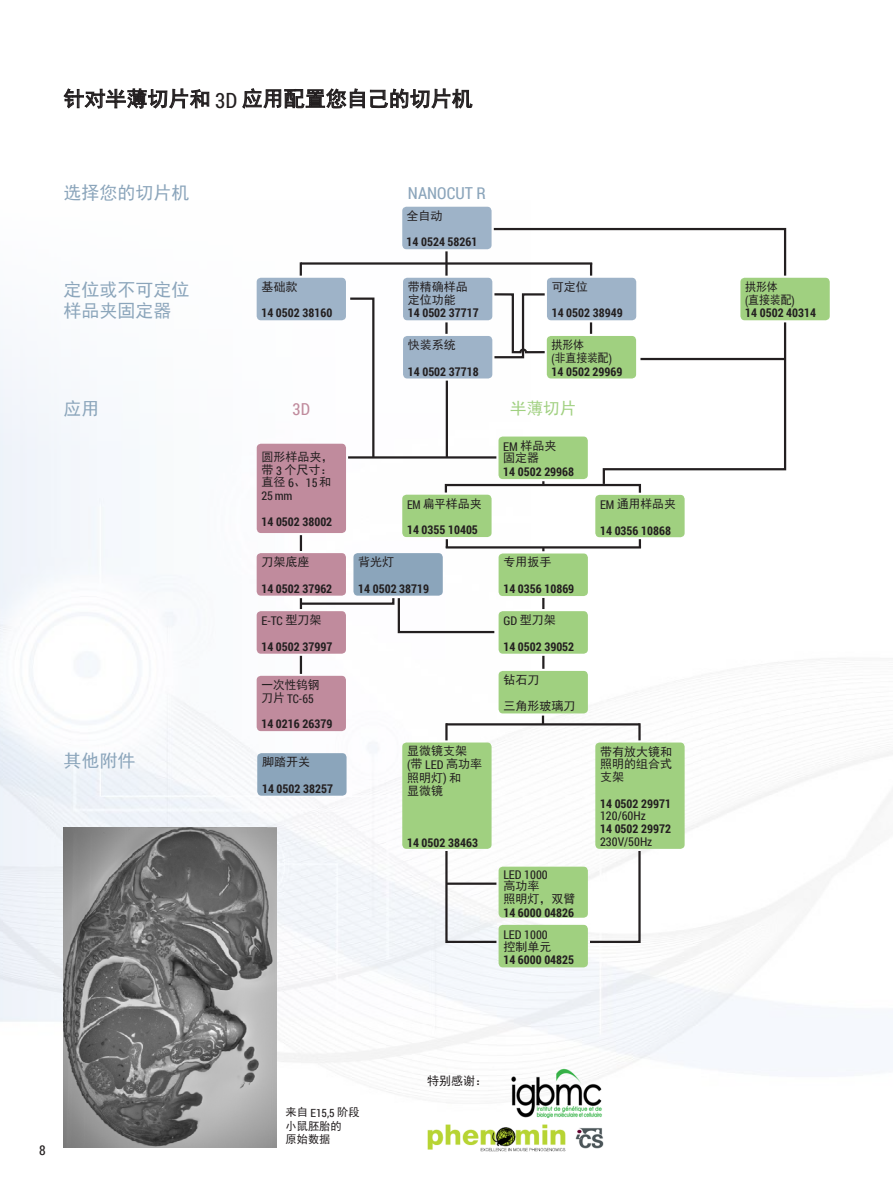
<style>
.page{position:relative;width:893px;height:1191px;background:#fff}
.page>*{position:absolute;margin:0;border:0;box-sizing:border-box;transform-origin:0 0}
.t1{font:21px "Sim Hei";color:#231f20}
.t2{font:18px/21.6px "Sim Hei";color:#8ba5bb}
.t3{font:16.5px "Roboto Condensed";color:#8ba5bb}
.t4{font:16.5px "Sim Hei";color:#a0d080}
.t5{font:16.5px "Roboto Condensed";color:#c08b9d}
.t6{font:13.5px "Roboto Condensed";color:#231f20}
.t7{font:700 12px/25.5px "Roboto Condensed";color:#231f20}
.t8{font:12px/12.8px "Sim Hei";color:#231f20}
.t9{font:12px "Roboto Condensed";color:#231f20}
.t10{font:12px/12.8px "Sim Hei";color:#231f20;scale:.91 1}
.t11{font:12px "Sim Hei";color:#231f20;scale:.94 1}
.t12{font:11.25px "Roboto Condensed";color:#231f20}
.t13{font:11.25px/13.5px "Sim Hei";color:#231f20}
.s1{font-family:"Roboto Condensed"}
.s2{font-weight:400}
.s3{font-family:"Sim Hei";font-weight:400}
.s4{font-family:"Sim Hei"}
</style>
<div class="page">
<img style="left:0;top:206px;width:893px;height:942px">
<div style="left:402px;top:207px;width:90px;height:42px;background:#9eb3c8;border-radius:4px"></div>
<div style="left:257px;top:278px;width:89px;height:42px;background:#9eb3c8;border-radius:4px"></div>
<div style="left:403px;top:278px;width:89px;height:42px;background:#9eb3c8;border-radius:4px"></div>
<div style="left:547px;top:278px;width:89px;height:42px;background:#9eb3c8;border-radius:4px"></div>
<div style="left:403px;top:336px;width:89px;height:42px;background:#9eb3c8;border-radius:4px"></div>
<div style="left:740px;top:278px;width:90px;height:42px;background:#a0d080;border-radius:4px"></div>
<div style="left:547px;top:336px;width:89px;height:42px;background:#a0d080;border-radius:4px"></div>
<div style="left:257px;top:444px;width:89px;height:89px;background:#c08b9d;border-radius:4px"></div>
<div style="left:257px;top:553px;width:89px;height:42px;background:#c08b9d;border-radius:4px"></div>
<div style="left:498px;top:436px;width:90px;height:43px;background:#a0d080;border-radius:4px"></div>
<div style="left:402px;top:495px;width:90px;height:42px;background:#a0d080;border-radius:4px"></div>
<div style="left:595px;top:495px;width:90px;height:42px;background:#a0d080;border-radius:4px"></div>
<div style="left:499px;top:553px;width:89px;height:43px;background:#a0d080;border-radius:4px"></div>
<div style="left:353px;top:553px;width:90px;height:42px;background:#8ba5bb;border-radius:4px"></div>
<div style="left:499px;top:611px;width:89px;height:42px;background:#a0d080;border-radius:4px"></div>
<div style="left:499px;top:671px;width:89px;height:42px;background:#a0d080;border-radius:4px"></div>
<div style="left:402px;top:742px;width:90px;height:107px;background:#a0d080;border-radius:4px"></div>
<div style="left:595px;top:742px;width:90px;height:107px;background:#a0d080;border-radius:4px"></div>
<div style="left:499px;top:866px;width:89px;height:51px;background:#a0d080;border-radius:4px"></div>
<div style="left:499px;top:925px;width:89px;height:42px;background:#a0d080;border-radius:4px"></div>
<div style="left:257px;top:753px;width:90px;height:42px;background:#8ba5bb;border-radius:4px"></div>
<div style="left:257px;top:611px;width:89px;height:42px;background:#c08b9d;border-radius:4px"></div>
<div style="left:257px;top:676px;width:89px;height:55px;background:#c08b9d;border-radius:4px"></div>
<img style="left:64px;top:827px;width:213px;height:320px">
<img style="left:398px;top:1055px;width:257px;height:97px">
<svg style="left:64px;top:88px;width:145px;height:21px"></svg>
<svg style="left:242px;top:88px;width:230px;height:21px"></svg>
<svg style="left:300px;top:262px;width:2px;height:14px"></svg>
<hr style="left:301px;top:262px;width:291px;height:3px;background:#231f20">
<hr style="left:445px;top:251px;width:3px;height:25px;background:#231f20">
<svg style="left:445px;top:322px;width:3px;height:12px"></svg>
<svg style="left:492px;top:227px;width:295px;height:51px"></svg>
<svg style="left:602px;top:320px;width:185px;height:166px"></svg>
<hr style="left:640px;top:358px;width:145px;height:2px;background:#231f20">
<hr style="left:348px;top:456px;width:148px;height:2px;background:#231f20">
<hr style="left:446px;top:380px;width:2px;height:77px;background:#231f20">
<div style="left:445px;top:484px;width:196px;height:10px;border:2px solid #231f20"></div>
<svg style="left:590px;top:322px;width:2px;height:12px"></svg>
<hr style="left:446px;top:546px;width:195px;height:2px;background:#231f20">
<svg style="left:639px;top:539px;width:2px;height:7px"></svg>
<svg style="left:446px;top:539px;width:2px;height:7px"></svg>
<svg style="left:542px;top:598px;width:2px;height:11px"></svg>
<svg style="left:542px;top:656px;width:2px;height:13px"></svg>
<hr style="left:446px;top:723px;width:194px;height:2px;background:#231f20">
<hr style="left:445px;top:723px;width:3px;height:17px;background:#231f20">
<hr style="left:638px;top:723px;width:3px;height:17px;background:#231f20">
<svg style="left:542px;top:715px;width:2px;height:8px"></svg>
<svg style="left:444px;top:848px;width:55px;height:96px"></svg>
<svg style="left:588px;top:848px;width:54px;height:96px"></svg>
<hr style="left:446px;top:882px;width:50px;height:2px;background:#231f20">
<svg style="left:300px;top:535px;width:2px;height:16px"></svg>
<svg style="left:300px;top:656px;width:2px;height:18px"></svg>
<svg style="left:348px;top:296px;width:28px;height:163px"></svg>
<svg style="left:298px;top:596px;width:199px;height:38px"></svg>
<svg style="left:492px;top:292px;width:55px;height:67px"></svg>
<h1 class="t1" style="left:64px;top:88px;width:411px">针对半薄切片和 <span class="s1">3D</span> 应用配置您自己的切片机</h1>
<h2 class="t2" style="left:64px;top:182px;width:128px">选择您的切片机</h2>
<h2 class="t2" style="left:64px;top:278px;width:128px">定位或不可定位样品夹固定器</h2>
<p class="t8" style="left:261px;top:280px;width:37px">基础款</p>
<p class="t7" style="left:261px;top:300px;width:72px">14 0502 38160</p>
<h3 class="t3" style="left:408px;top:182px;width:79px">NANOCUT R</h3>
<p class="t8" style="left:406px;top:209px;width:37px">全自动</p>
<p class="t7" style="left:406px;top:229px;width:72px">14 0524 58261</p>
<p class="t8" style="left:408px;top:280px;width:61px">带精确样品定位功能</p>
<p class="t7" style="left:408px;top:300px;width:72px">14 0502 37717</p>
<p class="t8" style="left:408px;top:338px;width:49px">快装系统</p>
<p class="t7" style="left:408px;top:358px;width:72px">14 0502 37718</p>
<p class="t8" style="left:552px;top:280px;width:37px">可定位</p>
<p class="t7" style="left:552px;top:300px;width:72px">14 0502 38949</p>
<p class="t10" style="left:552px;top:338px;width:68px">拱形体<br><span class="s1">(</span>非直接装配<span class="s1">)</span></p>
<p class="t7" style="left:552px;top:358px;width:72px">14 0502 29969</p>
<h2 class="t2" style="left:64px;top:398px;width:37px">应用</h2>
<h2 class="t2" style="left:64px;top:749px;width:74px">其他附件</h2>
<h3 class="t5" style="left:293px;top:397px;width:19px">3D</h3>
<h3 class="t4" style="left:510px;top:399px;width:67px">半薄切片</h3>
<p class="t8" style="left:261px;top:450px;width:73px;text-align:justify">圆形样品夹，带 <span class="s1">3</span> 个尺寸：直径 <span class="s1">6</span>、<span class="s1">15</span> 和</p>
<p class="t9" style="left:261px;top:487px;width:33px">25 mm</p>
<p class="t7" style="left:261px;top:508px;width:72px">14 0502 38002</p>
<p class="t8" style="left:261px;top:556px;width:49px">刀架底座</p>
<p class="t7" style="left:261px;top:575px;width:72px">14 0502 37962</p>
<p class="t8" style="left:503px;top:439px;width:55px"><span class="s1">EM</span> 样品夹固定器</p>
<p class="t7" style="left:503px;top:458px;width:72px">14 0502 29968</p>
<p class="t11" style="left:407px;top:497px;width:81px"><span class="s1">EM</span> 扁平样品夹</p>
<p class="t7" style="left:407px;top:517px;width:72px">14 0355 10405</p>
<p class="t8" style="left:503px;top:556px;width:49px">专用扳手</p>
<p class="t7" style="left:503px;top:575px;width:72px">14 0356 10869</p>
<p class="t8" style="left:358px;top:556px;width:37px">背光灯</p>
<p class="t7" style="left:358px;top:575px;width:72px">14 0502 38719</p>
<p class="t7" style="left:261px;top:607px;width:72px"><span class="s2">E-TC</span> <span class="s3">型刀架<br></span>14 0502 37997</p>
<p class="t8" style="left:261px;top:678px;width:60px">一次性钨钢</p>
<p class="t7" style="left:261px;top:685px;width:72px"><span class="s3">刀片</span> <span class="s2">TC-65<br></span>14 0216 26379</p>
<p class="t8" style="left:262px;top:755px;width:49px">脚踏开关</p>
<p class="t7" style="left:262px;top:775px;width:72px">14 0502 38257</p>
<p class="t8" style="left:407px;top:744px;width:61px">显微镜支架</p>
<p class="t9" style="left:407px;top:756px;width:77px">(<span class="s4">带</span> LED <span class="s4">高功率</span></p>
<p class="t8" style="left:407px;top:770px;width:56px;line-height:13.5px">照明灯<span class="s1">)</span> 和显微镜</p>
<p class="t7" style="left:407px;top:829px;width:72px">14 0502 38463</p>
<p class="t8" style="left:503px;top:613px;width:54px"><span class="s1">GD</span> 型刀架</p>
<p class="t7" style="left:503px;top:633px;width:72px">14 0502 39052</p>
<p class="t8" style="left:503px;top:667px;width:73px;line-height:25.5px">钻石刀<br>三角形玻璃刀</p>
<p class="t9" style="left:503px;top:866px;width:46px">LED 1000</p>
<p class="t8" style="left:503px;top:879px;width:73px">高功率<br>照明灯，双臂</p>
<p class="t7" style="left:503px;top:899px;width:72px">14 6000 04826</p>
<p class="t9" style="left:503px;top:926px;width:46px">LED 1000</p>
<p class="t8" style="left:503px;top:940px;width:49px">控制单元</p>
<p class="t7" style="left:503px;top:947px;width:72px">14 6000 04825</p>
<p class="t8" style="left:600px;top:498px;width:77px"><span class="s1">EM</span> 通用样品夹</p>
<p class="t7" style="left:600px;top:517px;width:72px">14 0356 10868</p>
<p class="t8" style="left:600px;top:745px;width:73px;text-align:justify">带有放大镜和照明的组合式支架</p>
<p class="t7" style="left:600px;top:790px;width:72px">14 0502 29971</p>
<p class="t9" style="left:600px;top:807px;width:47px">120/60Hz</p>
<p class="t7" style="left:600px;top:815px;width:72px">14 0502 29972</p>
<p class="t9" style="left:600px;top:833px;width:54px">230V/50Hz</p>
<p class="t6" style="left:39px;top:1140px;width:8px">8</p>
<p class="t12" style="left:286px;top:1105px;width:76px"><span class="s4">来自</span> E15,5 <span class="s4">阶段</span></p>
<p class="t13" style="left:286px;top:1119px;width:58px">小鼠胚胎的原始数据</p>
<p class="t8" style="left:427px;top:1074px;width:61px">特别感谢：</p>
<p class="t10" style="left:745px;top:280px;width:56px">拱形体<br><span class="s1">(</span>直接装配<span class="s1">)</span></p>
<p class="t7" style="left:745px;top:300px;width:72px">14 0502 40314</p>
</div>
